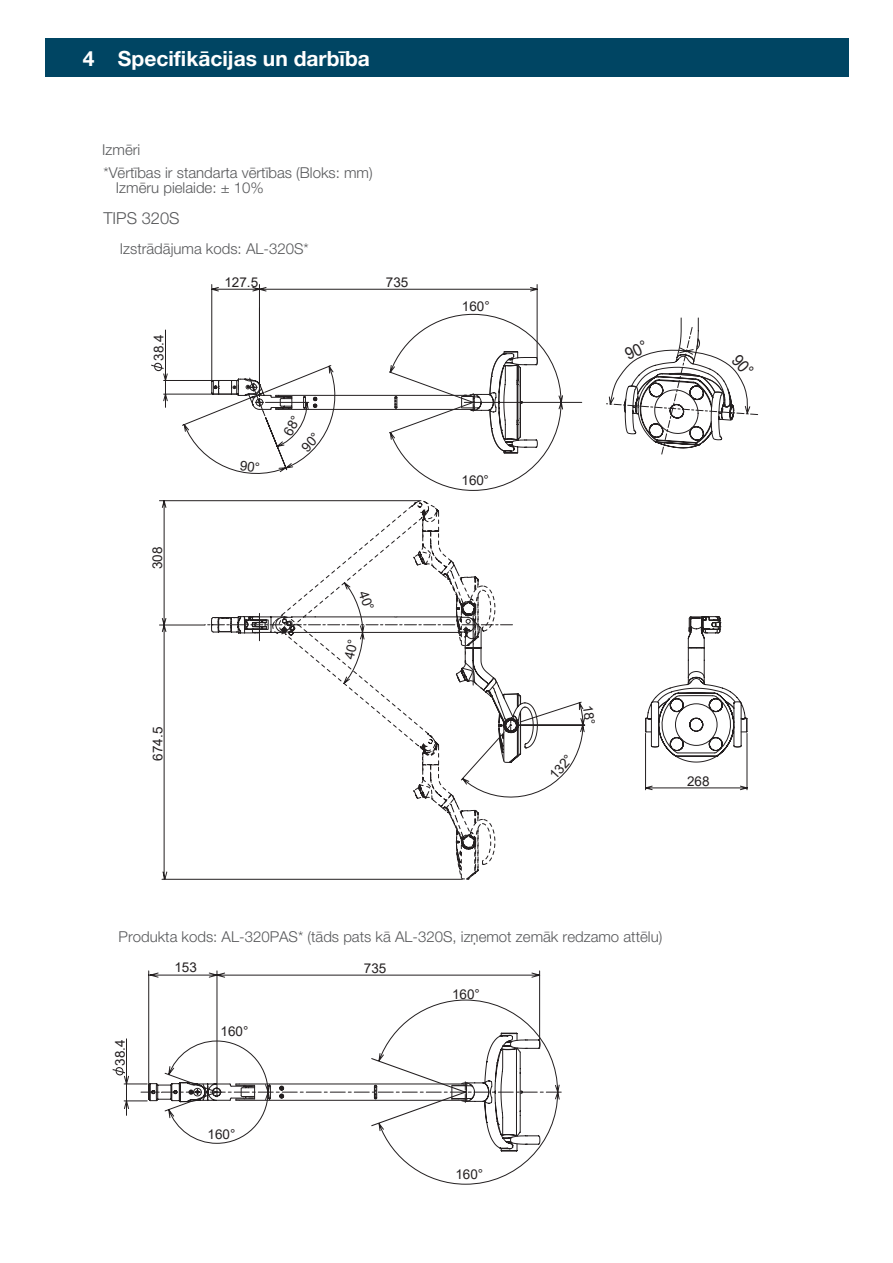
<style>
.page{position:relative;width:893px;height:1263px;background:#fff}
.page>*{position:absolute;margin:0;border:0;box-sizing:border-box;transform-origin:0 0}
.t1{font:700 21px "Helvetica Neue LT Pro";color:#fff}
.t2{font:300 16.5px "Helvetica Neue LT Pro";color:#57585a}
.t3{font:300 15px/15.9px "Helvetica Neue LT Pro";color:#57585a}
.t4{font:13.5px "Arial";color:#231f20}
.t5{font:13.5px "Arial";color:#242021}
</style>
<div class="page">
<svg style="left:159px;top:500px;width:46px;height:380px"></svg>
<svg style="left:211px;top:286px;width:375px;height:471px"></svg>
<svg style="left:645px;top:616px;width:103px;height:175px"></svg>
<svg style="left:148px;top:970px;width:392px;height:29px"></svg>
<svg style="left:151px;top:363px;width:13px;height:8px"></svg>
<svg style="left:113px;top:999px;width:448px;height:186px"></svg>
<div style="left:45px;top:38px;width:803px;height:39px;background:#004563"></div>
<svg style="left:240px;top:460px;width:19px;height:12px"></svg>
<svg style="left:283px;top:415px;width:34px;height:38px"></svg>
<svg style="left:205px;top:500px;width:333px;height:380px"></svg>
<svg style="left:583px;top:706px;width:3px;height:18px"></svg>
<svg style="left:606px;top:317px;width:152px;height:138px"></svg>
<h1 class="t1" style="left:83px;top:46px;width:288px">4 Specifikācijas un darbība</h1>
<p class="t3" style="left:102px;top:142px;width:40px">Izmēri</p>
<p class="t3" style="left:116px;top:164px;width:258px;text-indent:-13px">*Vērtības ir standarta vērtības (Bloks: mm)<br>Izmēru pielaide: ± 10%</p>
<p class="t2" style="left:103px;top:208px;width:78px">TIPS 320S</p>
<p class="t3" style="left:120px;top:240px;width:190px">Izstrādājuma kods: AL-320S*</p>
<p class="t4" style="left:150px;top:361px;width:28px;rotate:-90deg">38.4</p>
<p class="t4" style="left:224px;top:273px;width:35px">127.5</p>
<p class="t4" style="left:386px;top:273px;width:24px">735</p>
<p class="t4" style="left:148px;top:569px;width:24px;rotate:-90deg">308</p>
<p class="t5" style="left:462px;top:297px;width:29px">160°</p>
<p class="t5" style="left:462px;top:471px;width:29px">160°</p>
<p class="t4" style="left:148px;top:761px;width:35px;rotate:-90deg">674.5</p>
<p class="t4" style="left:545px;top:771px;width:29px;rotate:-48deg">132°</p>
<p class="t4" style="left:687px;top:772px;width:24px">268</p>
<p class="t3" style="left:119px;top:929px;width:545px">Produkta kods: AL-320PAS* (tāds pats kā AL-320S, izņemot zemāk redzamo attēlu)</p>
<p class="t4" style="left:111px;top:1065px;width:28px;rotate:-90deg">38.4</p>
<p class="t4" style="left:174px;top:958px;width:24px">153</p>
<p class="t4" style="left:364px;top:959px;width:24px">735</p>
<p class="t5" style="left:221px;top:1021px;width:29px">160°</p>
<p class="t5" style="left:208px;top:1124px;width:29px">160°</p>
<p class="t5" style="left:452px;top:985px;width:29px">160°</p>
<p class="t5" style="left:455px;top:1165px;width:29px">160°</p>
</div>
